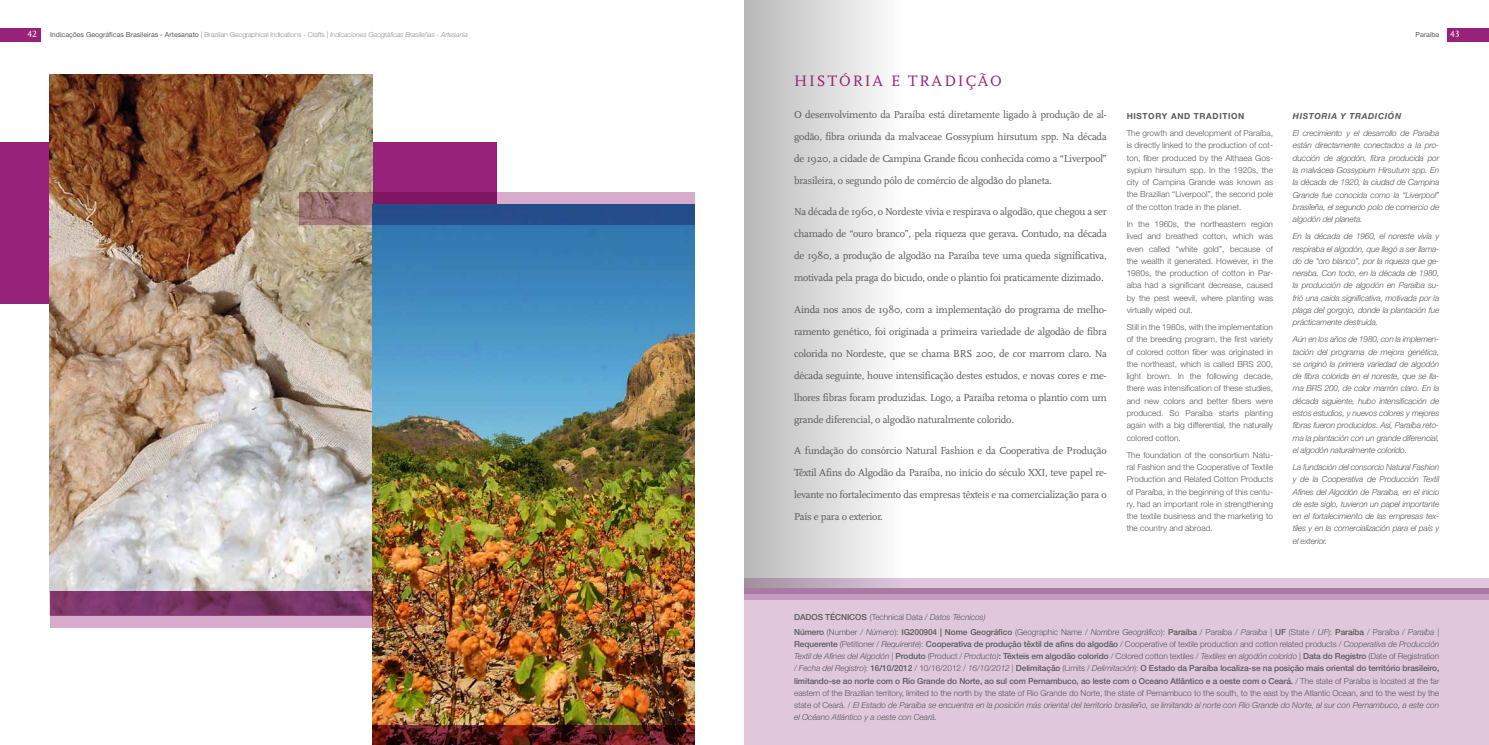
<style>
.page{position:relative;width:1489px;height:745px;background:#fff}
.page>*{position:absolute;margin:0;border:0;box-sizing:border-box;transform-origin:0 0}
.t1{font:15.75px "Scala";letter-spacing:.12em;color:#96227a}
.t2{font:10.5px/21.9px "Scala";letter-spacing:-.02em;color:#58595b;text-align:justify}
.t3{font:9.62px "Scala Caps";color:#fff}
.t4{font:300 8.31px/12.2px "Helvetica Neue LT Pro";color:#58595b;text-align:justify}
.t5{font:italic 300 8.31px/12.2px "Helvetica Neue LT Pro";letter-spacing:-.02em;color:#58595b;text-align:justify}
.t6{font:700 8.31px "Helvetica Neue LT Pro";letter-spacing:.075em;color:#58595b}
.t7{font:italic 700 8.31px "Helvetica Neue LT Pro";letter-spacing:.075em;color:#58595b}
.t8{font:7px "Helvetica Neue LT Pro";color:#58595b}
.s1{font-weight:100}
.s2{font-weight:100;font-style:italic}
.s3{font-family:"Scala Caps";font-size:9.62px;color:#fff}
.s4{font-weight:500}
.s5{font-style:italic}
</style>
<div class="page">
<div style="left:744px;top:0;width:161px;height:744px;background:linear-gradient(to right,#b8b8b8,#fefefe)"></div>
<div style="left:0;top:28px;width:41px;height:13px;background:#96227a"></div>
<div style="left:1446px;top:28px;width:42px;height:13px;background:#96227a"></div>
<div style="left:744px;top:588px;width:744px;height:156px;background:#dfc8dc"></div>
<svg style="left:744px;top:577px;width:744px;height:22px;fill:#dfc8dc"></svg>
<div style="left:744px;top:588px;width:744px;height:5px;background:#aa7aa3"></div>
<div style="left:0;top:142px;width:496px;height:161px;background:#96227a"></div>
<img style="left:50px;top:74px;width:322px;height:517px">
<img style="left:372px;top:224px;width:322px;height:500px">
<svg style="left:299px;top:192px;width:395px;height:32px;fill:#294d89"></svg>
<svg style="left:50px;top:591px;width:322px;height:36px"></svg>
<img style="left:372px;top:724px;width:322px;height:20px">
<p class="t3" style="left:27px;top:28px;width:11px">42</p>
<p class="t8" style="left:50px;top:30px;width:419px">Indicações Geográficas Brasileiras - Artesanato <span class="s1">| Brazilian Geographical Indications - Crafts |</span> <span class="s2">Indicaciones Geográficas Brasileñas - Artesanía</span></p>
<p class="t8" style="left:1415px;top:30px;width:46px">Paraíba <span class="s3">43</span></p>
<h1 class="t1" style="left:794px;top:72px;width:209px">HISTÓRIA E TRADIÇÃO</h1>
<p class="t2" style="left:794px;top:104px;width:314px">O desenvolvimento da Paraíba está diretamente ligado à produção de al&shy;godão, fibra oriunda da malvaceae Gossypium hirsutum spp. Na década de 1920, a cidade de Campina Grande ficou conhecida como a “Liverpool” brasileira, o segundo pólo de comércio de algodão do planeta.</p>
<p class="t2" style="left:794px;top:201px;width:314px">Na década de 1960, o Nordeste vivia e respirava o algodão, que chegou a ser chamado de “ouro branco”, pela riqueza que gerava. Contudo, na década de 1980, a produção de algodão na Paraíba teve uma queda significativa, motivada pela praga do bicudo, onde o plantio foi praticamente dizimado.</p>
<p class="t2" style="left:794px;top:298px;width:314px">Ainda nos anos de 1980, com a implementação do programa de melho&shy;ramento genético, foi originada a primeira variedade de algodão de fibra colorida no Nordeste, que se chama BRS 200, de cor marrom claro. Na década seguinte, houve intensificação destes estudos, e novas cores e me&shy;lhores fibras foram produzidas. Logo, a Paraíba retoma o plantio com um grande diferencial, o algodão naturalmente colorido.</p>
<p class="t2" style="left:794px;top:440px;width:314px">A fundação do consórcio Natural Fashion e da Cooperativa de Produção Têxtil Afins do Algodão da Paraíba, no início do século XXI, teve papel re&shy;levante no fortalecimento das empresas têxteis e na comercialização para o País e para o exterior.</p>
<p class="t6" style="left:1126px;top:111px;width:119px">HISTORY AND TRADITION</p>
<p class="t4" style="left:1126px;top:127px;width:148px">The growth and development of Paraíba, is directly linked to the production of cot&shy;ton, fiber produced by the Althaea Gos&shy;sypium hirsutum spp. In the 1920s, the city of Campina Grande was known as the Brazilian “Liverpool”, the second pole of the cotton trade in the planet.</p>
<p class="t4" style="left:1126px;top:217px;width:148px">In the 1960s, the northeastern region lived and breathed cotton, which was even called “white gold”, because of the wealth it generated. However, in the 1980s, the production of cotton in Par&shy;aíba had a significant decrease, caused by the pest weevil, where planting was virtually wiped out.</p>
<p class="t4" style="left:1126px;top:320px;width:148px">Still in the 1980s, with the implementation of the breeding program, the first variety of colored cotton fiber was originated in the northeast, which is called BRS 200, light brown. In the following decade, there was intensification of these studies, and new colors and better fibers were produced. So Paraíba starts planting again with a big differential, the naturally colored cotton.</p>
<p class="t4" style="left:1126px;top:448px;width:148px">The foundation of the consortium Natu&shy;ral Fashion and the Cooperative of Textile Production and Related Cotton Products of Paraíba, in the beginning of this centu&shy;ry, had an important role in strengthening the textile business and the marketing to the country and abroad.</p>
<p class="t7" style="left:1292px;top:111px;width:110px">HISTORIA Y TRA DICIÓN</p>
<p class="t5" style="left:1292px;top:127px;width:148px">El crecimiento y el desarrollo de Paraíba están directamente conectados a la pro&shy;ducción de algodón, fibra producida por la malvácea Gossypium Hirsutum spp. En la década de 1920, la ciudad de Campina Grande fue conocida como la “Liverpool” brasileña, el segundo polo de comercio de algodón del planeta.</p>
<p class="t5" style="left:1292px;top:230px;width:148px">En la década de 1960, el noreste vivía y respiraba el algodón, que llegó a ser llama&shy;do de “oro blanco”, por la riqueza que ge&shy;neraba. Con todo, en la década de 1980, la producción de algodón en Paraíba su&shy;frió una caída significativa, motivada por la plaga del gorgojo, donde la plantación fue prácticamente destruida.</p>
<p class="t5" style="left:1292px;top:333px;width:148px">Aún en los años de 1980, con la implemen&shy;tación del programa de mejora genética, se originó la primera variedad de algodón de fibra colorida en el noreste, que se lla&shy;ma BRS 200, de color marrón claro. En la década siguiente, hubo intensificación de estos estudios, y nuevos colores y mejores fibras fueron producidos. Así, Paraíba reto&shy;ma la plantación con un grande diferencial, el algodón naturalmente colorido.</p>
<p class="t5" style="left:1292px;top:460px;width:148px">La fundación del consorcio Natural Fashion y de la Cooperativa de Producción Textil Afines del Algodón de Paraíba, en el inicio de este siglo, tuvieron un papel importante en el fortalecimiento de las empresas tex&shy;tiles y en la comercialización para el país y el exterior.</p>
<p class="t4" style="left:794px;top:609px;width:646px;line-height:14.7px"><span class="s4">DADOS TÉCNICOS</span> (Technical Data / <span class="s5">Datos Técnicos)<br></span><span class="s4">Número</span> (Number / <span class="s5">Número</span>): <span class="s4">IG200904 | Nome Geográfico</span> (Geographic Name / <span class="s5">Nombre Geográfico</span>): <span class="s4">Paraíba</span> / Paraíba / <span class="s5">Paraíba |</span> <span class="s4">UF</span> (State / <span class="s5">UF</span>): <span class="s4">Paraíba</span> / Paraíba / <span class="s5">Paraíba |</span></p>
<p class="t4" style="left:794px;top:637px;width:646px"><span class="s4">Requerente</span> (Petitioner / <span class="s5">Requirente</span>): <span class="s4">Cooperativa de produção têxtil de afins do algodão</span> / Cooperative of textile production and cotton related products / <span class="s5">Cooperativa de Producción Textil de Afines del Algodón |</span> <span class="s4">Produto</span> (Product / <span class="s5">Producto)</span><span class="s4">: Têxteis em algodão colorido</span> / Colored cotton textiles / <span class="s5">Textiles en algodón colorido |</span> <span class="s4">Data do Registro</span> (Date of Registration / <span class="s5">Fecha del Registro</span>): <span class="s4">16/10/2012</span> / 10/16/2012 / <span class="s5">16/10/2012 |</span> <span class="s4">Delimitação</span> (Limits / <span class="s5">Delimitación</span>): <span class="s4">O Estado da Paraíba localiza-se na posição mais oriental do território brasileiro, limitando-se ao norte com o Rio Grande do Norte, ao sul com Pernambuco, ao leste com o Oceano Atlântico e a oeste com o Ceará.</span> / The state of Paraíba is located at the far eastern of the Brazilian territory, limited to the north by the state of Rio Grande do Norte, the state of Pernambuco to the south, to the east by the Atlantic Ocean, and to the west by the state of Ceará. / <span class="s5">El Estado de Paraíba se encuentra en la posición más oriental del territorio brasileño, se limitando al norte con Rio Grande do Norte, al sur con Pernambuco, a este con el Océano Atlántico y a oeste con Ceará.</span></p>
</div>
